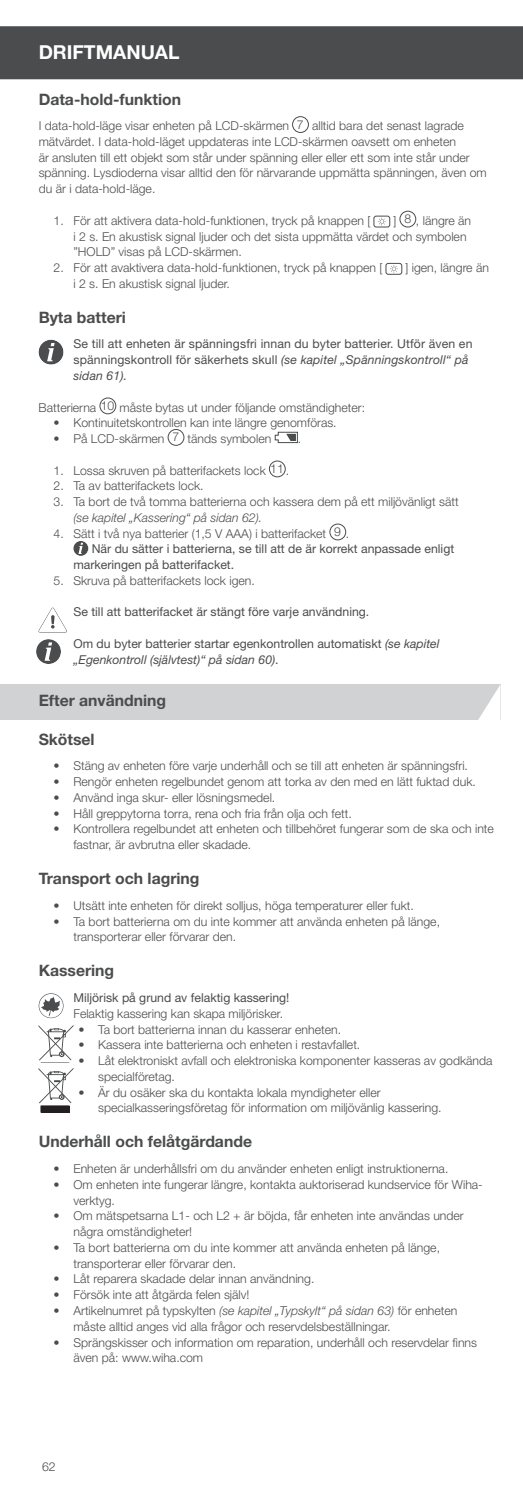
<style>
.page{position:relative;width:523px;height:1492px;background:#fff}
.page>*{position:absolute;margin:0;border:0;box-sizing:border-box;transform-origin:0 0}
.t1{font:700 19.25px "Helvetica Neue LT Pro";color:#fff}
.t2{font:700 15.75px "Helvetica Neue LT Pro";color:#4b4c4d}
.t3{font:300 12.25px/15.8px "Helvetica Neue LT Pro";color:#4b4c4d}
.t4{font:12.25px/15.8px "Helvetica Neue LT Pro";color:#4b4c4d}
.t5{font:italic 300 12.25px "Helvetica Neue LT";color:#4b4c4d}
.s1{font-style:italic}
.s2{font-family:"Helvetica Neue LT";font-style:italic}
</style>
<div class="page">
<div style="left:0;top:26px;width:522px;height:53px;background:#4b4c4d"></div>
<div style="left:0;top:684px;width:500px;height:36px;background:#d1d2d4"></div>
<div style="left:292px;top:116px;width:16px;height:17px;border:1px solid #4b4c4d;border-radius:50%"></div>
<svg style="left:378px;top:218px;width:7px;height:7px"></svg>
<div style="left:373px;top:216px;width:17px;height:11px;border:1px solid #4b4c4d;border-radius:2px"></div>
<div style="left:399px;top:211px;width:17px;height:16px;border:1px solid #4b4c4d;border-radius:50%"></div>
<svg style="left:390px;top:265px;width:7px;height:7px"></svg>
<div style="left:385px;top:263px;width:17px;height:11px;border:1px solid #4b4c4d;border-radius:2px"></div>
<div style="left:100px;top:398px;width:16px;height:16px;border:1px solid #4b4c4d;border-radius:50%"></div>
<div style="left:168px;top:429px;width:16px;height:16px;border:1px solid #4b4c4d;border-radius:50%"></div>
<svg style="left:274px;top:431px;width:24px;height:12px"></svg>
<div style="left:269px;top:461px;width:16px;height:16px;border:1px solid #4b4c4d;border-radius:50%"></div>
<div style="left:329px;top:524px;width:17px;height:16px;border:1px solid #4b4c4d;border-radius:50%"></div>
<svg style="left:73px;top:541px;width:15px;height:15px"></svg>
<svg style="left:478px;top:686px;width:22px;height:34px"></svg>
<svg style="left:39px;top:340px;width:24px;height:24px"></svg>
<svg style="left:38px;top:607px;width:29px;height:25px"></svg>
<svg style="left:36px;top:639px;width:25px;height:25px"></svg>
<svg style="left:39px;top:993px;width:24px;height:25px"></svg>
<svg style="left:39px;top:993px;width:24px;height:24px"></svg>
<svg style="left:40px;top:994px;width:22px;height:22px"></svg>
<svg style="left:38px;top:1025px;width:35px;height:35px"></svg>
<svg style="left:38px;top:1068px;width:35px;height:35px"></svg>
<div style="left:41px;top:1105px;width:28px;height:7px;background:#231f20"></div>
<div style="left:41px;top:1105px;width:28px;height:7px;border:1px solid #231f20"></div>
<h1 class="t1" style="left:39px;top:40px;width:142px">DRIFTMANUAL</h1>
<p class="t2" style="left:39px;top:89px;width:144px">Data-hold-funktion</p>
<p class="t3" style="left:39px;top:118px;width:449px">I data-hold-läge visar enheten på LCD-skärmen 7 alltid bara det senast lagrade mätvärdet. I data-hold-läget uppdateras inte LCD-skärmen oavsett om enheten<br>är ansluten till ett objekt som står under spänning eller eller ett som inte står under spänning. Lysdioderna visar alltid den för närvarande uppmätta spänningen, även om du är i data-hold-läge.</p>
<p class="t3" style="left:54px;top:212px;width:318px">1. För att aktivera data-hold-funktionen, tryck på knappen [</p>
<p class="t3" style="left:73px;top:212px;width:399px;text-indent:320px">] 8 , längre än i 2 s. En akustisk signal ljuder och det sista uppmätta värdet och symbolen ”HOLD” visas på LCD-skärmen.</p>
<p class="t3" style="left:54px;top:259px;width:330px">2. För att avaktivera data-hold-funktionen, tryck på knappen [</p>
<p class="t3" style="left:405px;top:259px;width:85px">] igen, längre än</p>
<p class="t3" style="left:73px;top:275px;width:158px">i 2 s. En akustisk signal ljuder.</p>
<p class="t2" style="left:39px;top:307px;width:89px">Byta batteri</p>
<p class="t4" style="left:73px;top:336px;width:400px">Se till att enheten är spänningsfri innan du byter batterier. Utför även en spänningskontroll för säkerhets skull <span class="s1">(se kapitel „Spänningskontroll“ på sidan 61).</span></p>
<p class="t3" style="left:39px;top:399px;width:328px">Batterierna 10 måste bytas ut under följande omständigheter:</p>
<p class="t3" style="left:53px;top:415px;width:284px">• Kontinuitetskontrollen kan inte längre genomföras.</p>
<p class="t3" style="left:53px;top:430px;width:219px">• På LCD-skärmen 7 tänds symbolen</p>
<p class="t3" style="left:298px;top:430px;width:5px">.</p>
<p class="t3" style="left:54px;top:462px;width:237px">1. Lossa skruven på batterifackets lock 11 .</p>
<p class="t3" style="left:54px;top:478px;width:151px">2. Ta av batterifackets lock.</p>
<p class="t3" style="left:54px;top:493px;width:406px">3. Ta bort de två tomma batterierna och kassera dem på ett miljövänligt sätt</p>
<p class="t5" style="left:73px;top:510px;width:190px">(se kapitel „Kassering“ på sidan 62).</p>
<p class="t3" style="left:54px;top:525px;width:297px">4. Sätt i två nya batterier (1,5 V AAA) i batterifacket 9 .</p>
<p class="t4" style="left:73px;top:541px;width:382px;text-indent:18px">När du sätter i batterierna, se till att de är korrekt anpassade enligt markeringen på batterifacket.</p>
<p class="t3" style="left:54px;top:572px;width:203px">5. Skruva på batterifackets lock igen.</p>
<p class="t4" style="left:73px;top:604px;width:297px">Se till att batterifacket är stängt före varje användning.</p>
<p class="t4" style="left:73px;top:635px;width:367px">Om du byter batterier startar egenkontrollen automatiskt <span class="s1">(se kapitel „Egenkontroll (självtest)“ på sidan 60)</span>.</p>
<p class="t2" style="left:39px;top:690px;width:129px">Efter användning</p>
<p class="t2" style="left:39px;top:729px;width:57px">Skötsel</p>
<p class="t3" style="left:54px;top:757px;width:415px">• Stäng av enheten före varje underhåll och se till att enheten är spänningsfri.</p>
<p class="t3" style="left:54px;top:773px;width:423px">• Rengör enheten regelbundet genom att torka av den med en lätt fuktad duk.</p>
<p class="t3" style="left:54px;top:789px;width:223px">• Använd inga skur- eller lösningsmedel.</p>
<p class="t3" style="left:54px;top:805px;width:299px">• Håll greppytorna torra, rena och fria från olja och fett.</p>
<p class="t3" style="left:73px;top:820px;width:422px;text-indent:-20px">• Kontrollera regelbundet att enheten och tillbehöret fungerar som de ska och inte fastnar, är avbrutna eller skadade.</p>
<p class="t2" style="left:39px;top:868px;width:162px">Transport och lagring</p>
<p class="t3" style="left:54px;top:897px;width:361px">• Utsätt inte enheten för direkt solljus, höga temperaturer eller fukt.</p>
<p class="t3" style="left:73px;top:913px;width:368px;text-indent:-20px">• Ta bort batterierna om du inte kommer att använda enheten på länge, transporterar eller förvarar den.</p>
<p class="t2" style="left:39px;top:960px;width:77px">Kassering</p>
<p class="t4" style="left:73px;top:989px;width:217px">Miljörisk på grund av felaktig kassering!</p>
<p class="t3" style="left:73px;top:1005px;width:211px">Felaktig kassering kan skapa miljörisker.</p>
<p class="t3" style="left:78px;top:1020px;width:264px">• Ta bort batterierna innan du kasserar enheten.</p>
<p class="t3" style="left:78px;top:1036px;width:283px">• Kassera inte batterierna och enheten i restavfallet.</p>
<p class="t3" style="left:98px;top:1052px;width:395px;text-indent:-20px">• Låt elektroniskt avfall och elektroniska komponenter kasseras av godkända specialföretag.</p>
<p class="t3" style="left:98px;top:1084px;width:345px;text-indent:-20px">• Är du osäker ska du kontakta lokala myndigheter eller specialkasseringsföretag för information om miljövänlig kassering.</p>
<p class="t2" style="left:39px;top:1131px;width:215px">Underhåll och felåtgärdande</p>
<p class="t3" style="left:54px;top:1160px;width:396px">• Enheten är underhållsfri om du använder enheten enligt instruktionerna.</p>
<p class="t3" style="left:73px;top:1176px;width:410px;text-indent:-20px">• Om enheten inte fungerar längre, kontakta auktoriserad kundservice för Wiha&shy;verktyg.</p>
<p class="t3" style="left:73px;top:1207px;width:391px;text-indent:-20px">• Om mätspetsarna L1- och L2 + är böjda, får enheten inte användas under några omständigheter!</p>
<p class="t3" style="left:73px;top:1239px;width:368px;text-indent:-20px">• Ta bort batterierna om du inte kommer att använda enheten på länge, transporterar eller förvarar den.</p>
<p class="t3" style="left:54px;top:1270px;width:262px">• Låt reparera skadade delar innan användning.</p>
<p class="t3" style="left:54px;top:1286px;width:197px">• Försök inte att åtgärda felen själv!</p>
<p class="t3" style="left:73px;top:1302px;width:385px;text-indent:-20px">• Artikelnumret på typskylten <span class="s2">(se kapitel „Typskylt“ på sidan 63)</span> för enheten måste alltid anges vid alla frågor och reservdelsbeställningar.</p>
<p class="t3" style="left:73px;top:1333px;width:405px;text-indent:-20px">• Sprängskisser och information om reparation, underhåll och reservdelar finns även på: www.wiha.com</p>
<p class="t3" style="left:42px;top:1457px;width:15px">62</p>
</div>
